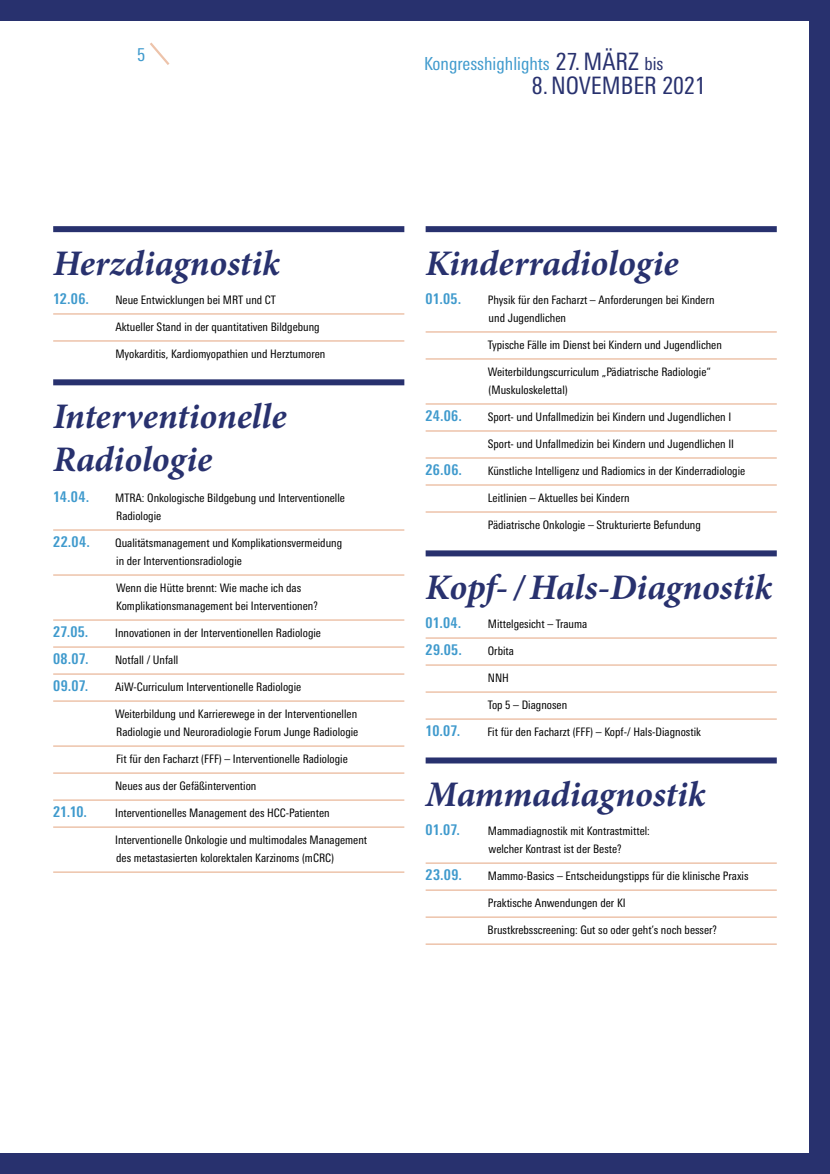
<style>
.page{position:relative;width:830px;height:1174px;background:#fff}
.page>*{position:absolute;margin:0;border:0;box-sizing:border-box;transform-origin:0 0}
.t1{font:italic 700 36px/43.2px "Minion Pro";letter-spacing:-.005em;color:#28316e}
.t2{font:condensed 24px "Linotype Univers";color:#28316e}
.t3{font:condensed 18px "Linotype Univers";color:#3f9acd}
.t4{font:700 condensed 15px "Linotype Univers";letter-spacing:.02em;color:#3f9acd}
.t5{font:condensed 11.7px/18px "Linotype Univers";color:#000}
.s1{font-size:24px;color:#28316e}
.s2{color:#28316e}
</style>
<div class="page">
<div style="left:0;top:0;width:829px;height:1174px;background:#28316e"></div>
<div style="left:0;top:21px;width:808px;height:1131px;background:#fff"></div>
<svg style="left:150px;top:42px;width:20px;height:23px"></svg>
<div style="left:53px;top:226px;width:351px;height:6px;background:#28316e"></div>
<hr style="left:53px;top:313px;width:351px;height:2px;background:#edc3aa">
<hr style="left:53px;top:340px;width:351px;height:2px;background:#edc3aa">
<div style="left:53px;top:379px;width:351px;height:6px;background:#28316e"></div>
<hr style="left:53px;top:529px;width:351px;height:2px;background:#edc3aa">
<hr style="left:53px;top:574px;width:351px;height:2px;background:#edc3aa">
<hr style="left:53px;top:619px;width:351px;height:2px;background:#edc3aa">
<hr style="left:53px;top:646px;width:351px;height:2px;background:#edc3aa">
<hr style="left:53px;top:673px;width:351px;height:2px;background:#edc3aa">
<hr style="left:53px;top:700px;width:351px;height:2px;background:#edc3aa">
<hr style="left:53px;top:745px;width:351px;height:2px;background:#edc3aa">
<hr style="left:53px;top:772px;width:351px;height:2px;background:#edc3aa">
<hr style="left:53px;top:799px;width:351px;height:2px;background:#edc3aa">
<hr style="left:53px;top:826px;width:351px;height:2px;background:#edc3aa">
<hr style="left:53px;top:871px;width:351px;height:2px;background:#edc3aa">
<div style="left:425px;top:226px;width:351px;height:6px;background:#28316e"></div>
<hr style="left:425px;top:331px;width:351px;height:2px;background:#edc3aa">
<hr style="left:425px;top:358px;width:351px;height:2px;background:#edc3aa">
<hr style="left:425px;top:403px;width:351px;height:2px;background:#edc3aa">
<hr style="left:425px;top:430px;width:351px;height:2px;background:#edc3aa">
<hr style="left:425px;top:457px;width:351px;height:2px;background:#edc3aa">
<hr style="left:425px;top:484px;width:351px;height:2px;background:#edc3aa">
<hr style="left:425px;top:511px;width:351px;height:2px;background:#edc3aa">
<div style="left:425px;top:550px;width:351px;height:6px;background:#28316e"></div>
<hr style="left:425px;top:637px;width:351px;height:2px;background:#edc3aa">
<hr style="left:425px;top:664px;width:351px;height:2px;background:#edc3aa">
<hr style="left:425px;top:691px;width:351px;height:2px;background:#edc3aa">
<hr style="left:425px;top:718px;width:351px;height:2px;background:#edc3aa">
<div style="left:425px;top:757px;width:351px;height:6px;background:#28316e"></div>
<hr style="left:425px;top:862px;width:351px;height:2px;background:#edc3aa">
<hr style="left:425px;top:889px;width:351px;height:2px;background:#edc3aa">
<hr style="left:425px;top:916px;width:351px;height:2px;background:#edc3aa">
<hr style="left:425px;top:943px;width:351px;height:2px;background:#edc3aa">
<h3 class="t3" style="left:137px;top:44px;width:10px">5</h3>
<h3 class="t3" style="left:424px;top:53px;width:241px">Kongresshighlights <span class="s1">27. MÄRZ</span> <span class="s2">bis</span></h3>
<h2 class="t2" style="left:531px;top:71px;width:175px">8.NOVEMBER 2021</h2>
<h1 class="t1" style="left:53px;top:241px;width:228px">Herzdiagnostik</h1>
<p class="t4" style="left:53px;top:289px;width:37px">12.06.</p>
<p class="t5" style="left:115px;top:290px;width:162px">Neue Entwicklungen bei MRT und CT</p>
<p class="t5" style="left:115px;top:317px;width:206px">Aktueller Stand in der quantitativen Bildgebung</p>
<p class="t5" style="left:115px;top:344px;width:211px">Myokarditis, Kardiomyopathien und Herztumoren</p>
<h1 class="t1" style="left:53px;top:394px;width:235px">Interventionelle<br>Radiologie</h1>
<p class="t4" style="left:53px;top:487px;width:38px">14.04.</p>
<p class="t5" style="left:115px;top:488px;width:231px">MTRA: Onkologische Bildgebung und Interventionelle<br>Radiologie</p>
<p class="t4" style="left:53px;top:532px;width:38px">22.04.</p>
<p class="t5" style="left:115px;top:533px;width:228px">Qualitätsmanagement und Komplikationsvermeidung in der Interventionsradiologie</p>
<p class="t5" style="left:116px;top:578px;width:203px">Wenn die Hütte brennt: Wie mache ich das<br>Komplikationsmanagement bei Interventionen?</p>
<p class="t4" style="left:53px;top:622px;width:37px">27.05.</p>
<p class="t5" style="left:115px;top:623px;width:207px">Innovationen in der Interventionellen Radiologie</p>
<p class="t4" style="left:53px;top:649px;width:37px">08.07.</p>
<p class="t5" style="left:115px;top:650px;width:65px">Notfall / Unfall</p>
<p class="t4" style="left:53px;top:676px;width:37px">09.07.</p>
<p class="t5" style="left:115px;top:677px;width:188px">AiW-Curriculum Interventionelle Radiologie</p>
<p class="t5" style="left:115px;top:704px;width:245px">Weiterbildung und Karrierewege in der Interventionellen<br>Radiologie und Neuroradiologie Forum Junge Radiologie</p>
<p class="t5" style="left:116px;top:749px;width:233px">Fit für den Facharzt (FFF) – Interventionelle Radiologie</p>
<p class="t5" style="left:115px;top:776px;width:143px">Neues aus der Gefäßintervention</p>
<p class="t4" style="left:53px;top:802px;width:35px">21.10.</p>
<p class="t5" style="left:115px;top:803px;width:216px">Interventionelles Management des HCC-Patienten</p>
<p class="t5" style="left:115px;top:830px;width:253px">Interventionelle Onkologie und multimodales Management des metastasierten kolorektalen Karzinoms (mCRC)</p>
<h1 class="t1" style="left:425px;top:241px;width:254px">Kinderradiologie</h1>
<p class="t4" style="left:425px;top:289px;width:37px">01.05.</p>
<p class="t5" style="left:487px;top:290px;width:228px">Physik für den Facharzt – Anforderungen bei Kindern und Jugendlichen</p>
<p class="t5" style="left:487px;top:335px;width:235px">Typische Fälle im Dienst bei Kindern und Jugendlichen</p>
<p class="t5" style="left:487px;top:362px;width:224px">Weiterbildungscurriculum „Pädiatrische Radiologie“ (Muskuloskelettal)</p>
<p class="t4" style="left:425px;top:406px;width:38px">24.06.</p>
<p class="t5" style="left:487px;top:407px;width:245px">Sport- und Unfallmedizin bei Kindern und Jugendlichen I</p>
<p class="t5" style="left:487px;top:434px;width:248px">Sport- und Unfallmedizin bei Kindern und Jugendlichen II</p>
<p class="t4" style="left:425px;top:460px;width:38px">26.06.</p>
<p class="t5" style="left:487px;top:461px;width:259px">Künstliche Intelligenz und Radiomics in der Kinderradiologie</p>
<p class="t5" style="left:487px;top:488px;width:143px">Leitlinien – Aktuelles bei Kindern</p>
<p class="t5" style="left:487px;top:515px;width:214px">Pädiatrische Onkologie – Strukturierte Befundung</p>
<h1 class="t1" style="left:425px;top:565px;width:348px">Kopf-/ Hals-Diagnostik</h1>
<p class="t4" style="left:425px;top:613px;width:37px">01.04.</p>
<p class="t5" style="left:487px;top:614px;width:101px">Mittelgesicht – Trauma</p>
<p class="t4" style="left:425px;top:640px;width:38px">29.05.</p>
<p class="t5" style="left:487px;top:641px;width:28px">Orbita</p>
<p class="t5" style="left:487px;top:668px;width:23px">NNH</p>
<p class="t5" style="left:487px;top:695px;width:81px">Top 5 – Diagnosen</p>
<p class="t4" style="left:425px;top:721px;width:36px">10.07.</p>
<p class="t5" style="left:487px;top:722px;width:215px">Fit für den Facharzt (FFF) – Kopf-/ Hals-Diagnostik</p>
<h1 class="t1" style="left:425px;top:772px;width:281px">Mammadiagnostik</h1>
<p class="t4" style="left:425px;top:820px;width:36px">01.07.</p>
<p class="t5" style="left:487px;top:821px;width:163px">Mammadiagnostik mit Kontrastmittel: welcher Kontrast ist der Beste?</p>
<p class="t4" style="left:425px;top:865px;width:38px">23.09.</p>
<p class="t5" style="left:487px;top:866px;width:262px">Mammo-Basics – Entscheidungstipps für die klinische Praxis</p>
<p class="t5" style="left:487px;top:893px;width:139px">Praktische Anwendungen der KI</p>
<p class="t5" style="left:487px;top:920px;width:231px">Brustkrebsscreening: Gut so oder geht’s noch besser?</p>
</div>
